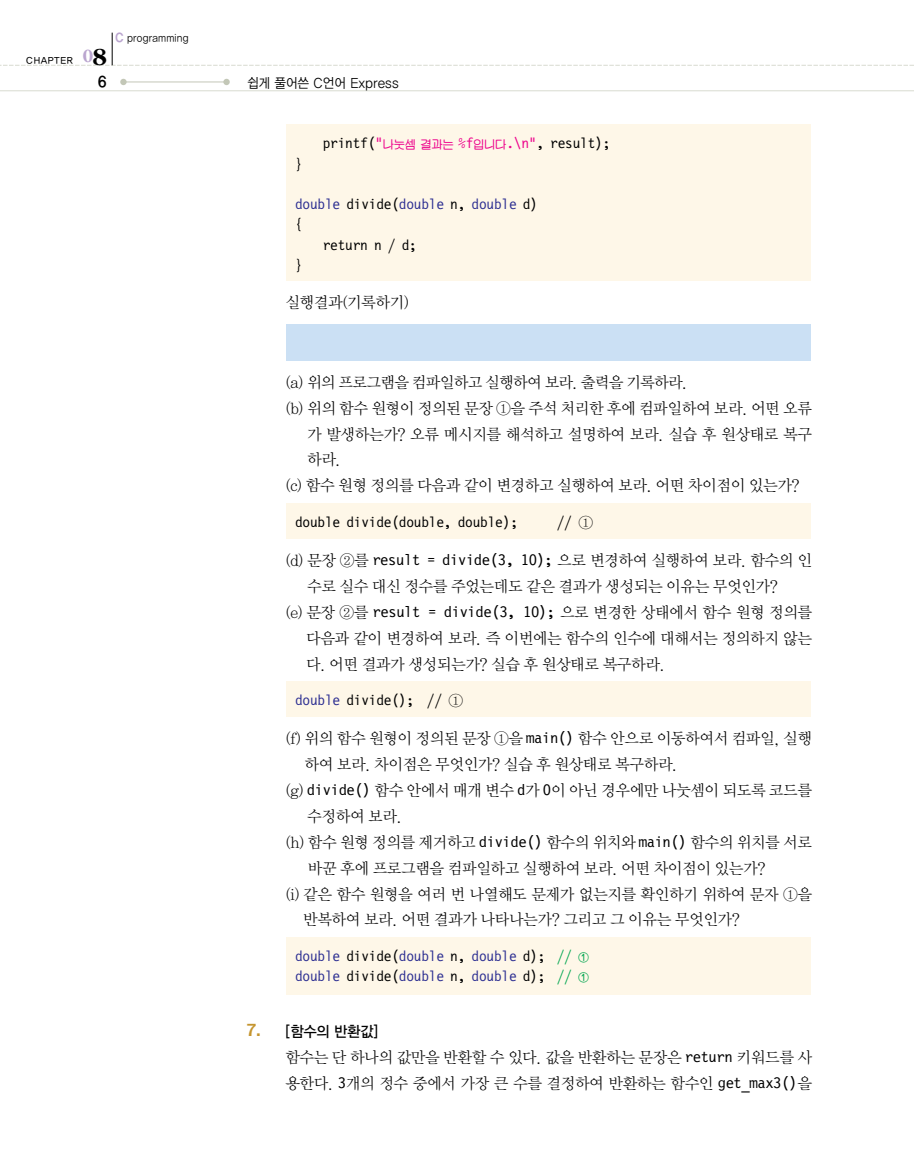
<style>
.page{position:relative;width:914px;height:1169px;background:#fff}
.page>*{position:absolute;margin:0;border:0;box-sizing:border-box;transform-origin:0 0}
.t1{font:15.75px/26px "Y Mj O12";letter-spacing:-.08em;color:#000}
.t2{font:15px/20.2px "Letter Gothic 12 Pitch BT";letter-spacing:-.015em;color:#2e3092}
.t3{font:15px "Letter Gothic 12 Pitch BT";letter-spacing:-.015em;color:#000}
.t4{font:15px "YGO13";letter-spacing:-.09em;color:#000;scale:.95 1}
.t5{font:15px "YGO14";color:#000;scale:.95 1}
.t6{font:13.5px "YGO12";letter-spacing:-.055em;color:#000;scale:.92 1}
.t7{font:10.5px "YGO12";letter-spacing:-.045em;color:#000;scale:.9 1}
.t8{font:9px "YGO13";letter-spacing:-.005em;color:#000}
.s1{font-family:"Garamond";font-weight:700;font-size:19.5px;color:#baa5cf}
.s2{font-family:"Garamond";font-weight:700;font-size:25.5px}
.s3{font-family:"YGO15";font-size:12px;color:#baa5cf}
.s4{color:#ed028c}
.s5{font-family:"J Cna RUDE";font-size:12px;color:#ed028c}
.s6{color:#000}
.s7{font-family:"Y Mj O12"}
.s8{font-family:"Letter Gothic 12 Pitch BT"}
.s9{color:#2e3092}
.s10{color:#00a54f}
.s11{font-family:"J Cna RUDE";font-size:12px;color:#00a54f}
.s12{font-family:"Charcoal";font-size:16.5px;color:#c5952f}
</style>
<div class="page">
<div style="left:286px;top:937px;width:524px;height:58px;background:#fef7e8"></div>
<div style="left:286px;top:681px;width:524px;height:35px;background:#fef7e8"></div>
<div style="left:286px;top:503px;width:524px;height:35px;background:#fef7e8"></div>
<div style="left:286px;top:324px;width:525px;height:36px;background:#cbe0f4"></div>
<div style="left:286px;top:125px;width:524px;height:156px;background:#fef7e8"></div>
<hr style="left:0;top:90px;width:914px;height:1px;background:#d8dbd0">
<div style="left:120px;top:79px;width:7px;height:6px;background:#c3c7b7;border-radius:50%"></div>
<div style="left:223px;top:79px;width:7px;height:6px;background:#c3c7b7;border-radius:50%"></div>
<hr style="left:124px;top:82px;width:102px;height:1px;background:#c3c7b7">
<svg style="left:0;top:65px;width:914px;height:1px"></svg>
<hr style="left:112px;top:33px;width:1px;height:32px;background:#000">
<p class="t8" style="left:26px;top:56px;width:82px">CHAPTER <span class="s1">0</span><span class="s2">8</span></p>
<p class="t7" style="left:115px;top:33px;width:84px"><span class="s3">C</span> programming</p>
<p class="t5" style="left:98px;top:74px;width:12px">6</p>
<p class="t6" style="left:247px;top:77px;width:167px">쉽게 풀어쓴 C언어 Express</p>
<p class="t3" style="left:323px;top:138px;width:289px">printf(<span class="s4">"</span><span class="s5">나눗셈 결과는</span> <span class="s4">%f</span><span class="s5">입니다</span><span class="s4">.\n"</span>, result);</p>
<p class="t3" style="left:295px;top:158px;width:9px">}</p>
<p class="t2" style="left:295px;top:195px;width:244px">double <span class="s6">divide(</span>double <span class="s6">n,</span> double <span class="s6">d)</span></p>
<p class="t3" style="left:295px;top:219px;width:9px">{</p>
<p class="t3" style="left:323px;top:239px;width:96px">return n / d;</p>
<p class="t3" style="left:295px;top:259px;width:9px">}</p>
<p class="t1" style="left:285px;top:290px;width:126px">실행결과(기록하기)</p>
<p class="t1" style="left:285px;top:370px;width:404px">(a) 위의 프로그램을 컴파일하고 실행하여 보라. 출력을 기록하라.</p>
<p class="t1" style="left:285px;top:396px;width:529px">(b) 위의 함수 원형이 정의된 문장 ①을 주석 처리한 후에 컴파일하여 보라. 어떤 오류</p>
<p class="t1" style="left:307px;top:422px;width:507px">가 발생하는가? 오류 메시지를 해석하고 설명하여 보라. 실습 후 원상태로 복구</p>
<p class="t1" style="left:307px;top:448px;width:36px">하라.</p>
<p class="t1" style="left:285px;top:473px;width:516px">(c) 함수 원형 정의를 다음과 같이 변경하고 실행하여 보라. 어떤 차이점이 있는가?</p>
<p class="t3" style="left:295px;top:516px;width:224px">double divide(double, double);</p>
<p class="t3" style="left:556px;top:516px;width:38px">// <span class="s7">①</span></p>
<p class="t1" style="left:285px;top:548px;width:529px">(d) 문장 ②를 <span class="s8">result = divide(3, 10);</span> 으로 변경하여 실행하여 보라. 함수의 인</p>
<p class="t1" style="left:307px;top:574px;width:473px">수로 실수 대신 정수를 주었는데도 같은 결과가 생성되는 이유는 무엇인가?</p>
<p class="t1" style="left:285px;top:600px;width:529px">(e) 문장 ②를 <span class="s8">result = divide(3, 10);</span> 으로 변경한 상태에서 함수 원형 정의를</p>
<p class="t1" style="left:306px;top:626px;width:508px">다음과 같이 변경하여 보라. 즉 이번에는 함수의 인수에 대해서는 정의하지 않는</p>
<p class="t1" style="left:306px;top:651px;width:361px">다. 어떤 결과가 생성되는가? 실습 후 원상태로 복구하라.</p>
<p class="t3" style="left:295px;top:694px;width:170px"><span class="s9">double</span> divide(); // <span class="s7">①</span></p>
<p class="t1" style="left:285px;top:726px;width:529px">(f) 위의 함수 원형이 정의된 문장 ①을 <span class="s8">main()</span> 함수 안으로 이동하여서 컴파일, 실행</p>
<p class="t1" style="left:304px;top:752px;width:375px">하여 보라. 차이점은 무엇인가? 실습 후 원상태로 복구하라.</p>
<p class="t1" style="left:285px;top:778px;width:529px">(g) <span class="s8">divide()</span> 함수 안에서 매개 변수 <span class="s8">d</span>가 <span class="s8">0</span>이 아닌 경우에만 나눗셈이 되도록 코드를</p>
<p class="t1" style="left:307px;top:804px;width:97px">수정하여 보라.</p>
<p class="t1" style="left:285px;top:829px;width:529px">(h) 함수 원형 정의를 제거하고 <span class="s8">divide()</span> 함수의 위치와<span class="s8">main()</span> 함수의 위치를 서로</p>
<p class="t1" style="left:307px;top:855px;width:460px">바꾼 후에 프로그램을 컴파일하고 실행하여 보라. 어떤 차이점이 있는가?</p>
<p class="t1" style="left:285px;top:881px;width:529px">(i) 같은 함수 원형을 여러 번 나열해도 문제가 없는지를 확인하기 위하여 문자 ①을</p>
<p class="t1" style="left:303px;top:907px;width:439px">반복하여 보라. 어떤 결과가 나타나는가? 그리고 그 이유는 무엇인가?</p>
<p class="t2" style="left:295px;top:947px;width:296px">double <span class="s6">divide(</span>double <span class="s6">n,</span> double <span class="s6">d);</span> <span class="s10">//</span> <span class="s11">① </span>double <span class="s6">divide(</span>double <span class="s6">n,</span> double <span class="s6">d);</span> <span class="s10">//</span> <span class="s11">①</span></p>
<p class="t4" style="left:247px;top:1024px;width:140px"><span class="s12">7.</span> [함수의 반환값]</p>
<p class="t1" style="left:285px;top:1045px;width:529px">함수는 단 하나의 값만을 반환할 수 있다. 값을 반환하는 문장은 <span class="s8">return</span> 키워드를 사 용한다. <span class="s8">3</span>개의 정수 중에서 가장 큰 수를 결정하여 반환하는 함수인 <span class="s8">get_max3()</span>을</p>
</div>
